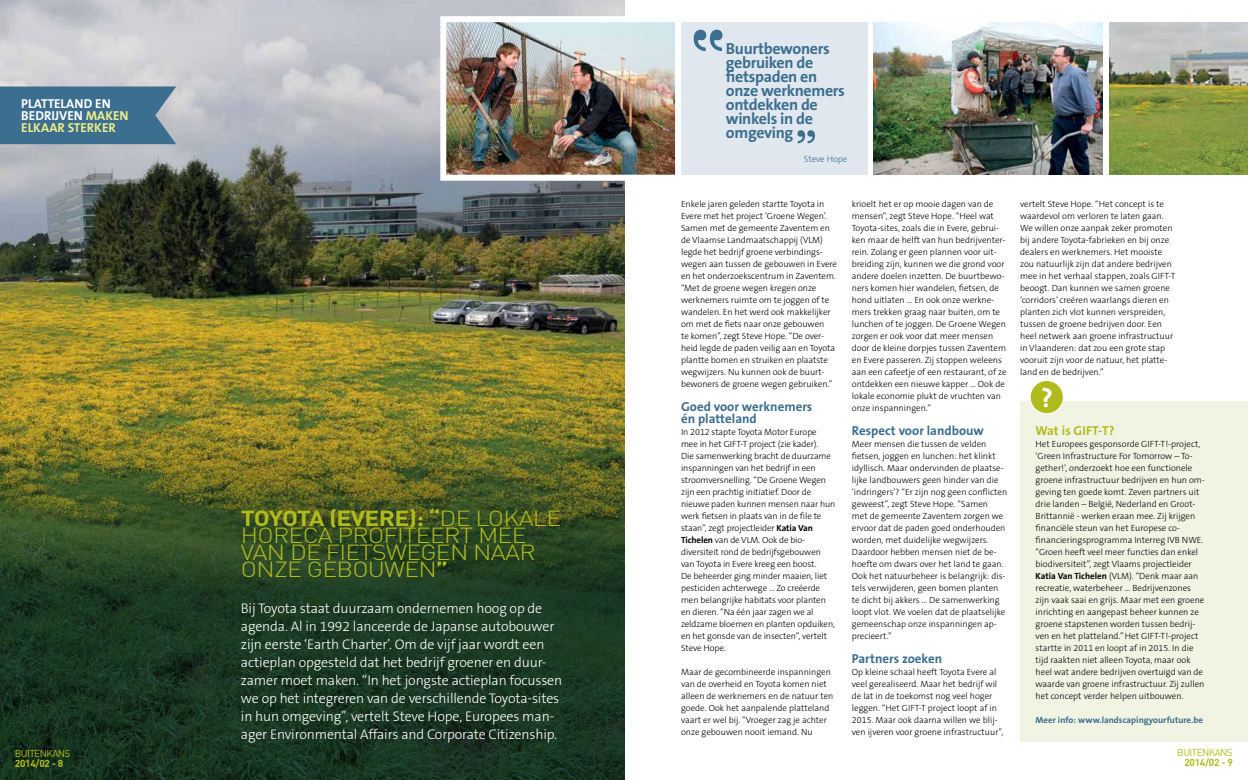
<style>
.page{position:relative;width:1248px;height:780px;background:#fff}
.page>*{position:absolute;margin:0;border:0;box-sizing:border-box;transform-origin:0 0}
.t1{font:700 27px "The Sans B7";color:#fff}
.t2{font:300 21.6px/17.3px "DIN";letter-spacing:-.03em;color:#b2bb1e;scale:1.15 1}
.t3{font:700 16px/14px "The Sans B7";letter-spacing:-.02em;color:#3b6e8f}
.t4{font:300 14px/18px "The Sans B3";letter-spacing:-.01em;color:#fff}
.t5{font:700 13px/12px "The Sans B7";color:#3b6e8f}
.t6{font:700 13px/12px "The Sans B7";color:#fff}
.t7{font:700 13px "The Sans B7";color:#b2bb1e}
.t8{font:10px "DIN";letter-spacing:-.06em;color:#b2bb1e}
.t9{font:700 10px "DIN";letter-spacing:-.025em;color:#b2bb1e}
.t10{font:300 9px/12px "The Sans B3";color:#000}
.t11{font:700 9px "The Sans B7";color:#3b6e8f}
.t12{font:300 9px "The Sans B3";color:#3b6e8f}
.s1{color:#eded8a}
.s2{font-weight:700}
.s3{font-family:"The Sans B7";font-weight:700}
</style>
<div class="page">
<div style="left:681px;top:22px;width:186px;height:153px;background:#e0e7ef"></div>
<img style="left:0;top:0;width:624px;height:362px">
<img style="left:0;top:362px;width:624px;height:418px">
<svg style="left:0;top:86px;width:176px;height:58px;background:#437392"></svg>
<div style="left:1020px;top:401px;width:227px;height:340px;background:#f2f4e3"></div>
<div style="left:1030px;top:380px;width:33px;height:33px;background:#b2bb1e;border-radius:50%"></div>
<div style="left:1029px;top:380px;width:34px;height:34px;border:1px solid #fff;border-radius:50%"></div>
<img style="left:437px;top:13px;width:239px;height:171px">
<img style="left:1109px;top:22px;width:138px;height:152px">
<img style="left:873px;top:22px;width:228px;height:153px">
<svg style="left:693px;top:30px;width:29px;height:21px"></svg>
<svg style="left:797px;top:130px;width:18px;height:13px"></svg>
<h3 class="t6" style="left:21px;top:98px;width:109px">PLATTELAND EN<br>BEDRIJVEN <span class="s1">MAKEN<br>ELKAAR STERKER</span></h3>
<p class="t8" style="left:15px;top:747px;width:57px">BUITENKANS</p>
<p class="t9" style="left:15px;top:757px;width:50px">2014/02 - 8</p>
<h2 class="t2" style="left:241px;top:509px;width:280px"><span class="s2">TOYOTA (EVERE): “</span>DE LOKALE<br>HORECA PROFITEERT MEE<br>VAN DE FIETSWEGEN NAAR<br>ONZE GEBOUWEN<span class="s2">”</span></h2>
<p class="t4" style="left:241px;top:599px;width:323px">Bij Toyota staat duurzaam ondernemen hoog op de agenda. Al in 1992 lanceerde de Japanse autobouwer zijn eerste ‘Earth Charter’. Om de vijf jaar wordt een actieplan opgesteld dat het bedrijf groener en duur&shy;zamer moet maken. “In het jongste actieplan focussen we op het integreren van de verschillende Toyota-sites in hun omgeving”, vertelt Steve Hope, Europees man&shy;ager Environmental Affairs and Corporate Citizenship.</p>
<h3 class="t3" style="left:726px;top:42px;width:120px">Buurtbewoners gebruiken de fietspaden en onze werknemers ontdekken de winkels in de omgeving</h3>
<p class="t12" style="left:803px;top:155px;width:45px">Steve Hope</p>
<p class="t10" style="left:681px;top:198px;width:157px">Enkele jaren geleden startte Toyota in Evere met het project ‘Groene Wegen’.<br>Samen met de gemeente Zaventem en de Vlaamse Landmaatschappij (VLM) legde het bedrijf groene verbindings&shy;wegen aan tussen de gebouwen in Evere en het onderzoekscentrum in Zaventem. “Met de groene wegen kregen onze werknemers ruimte om te joggen of te wandelen. En het werd ook makkelijker om met de fiets naar onze gebouwen<br>te komen”, zegt Steve Hope. “De over&shy;heid legde de paden veilig aan en Toyota plantte bomen en struiken en plaatste wegwijzers. Nu kunnen ook de buurt&shy;bewoners de groene wegen gebruiken.”</p>
<h3 class="t5" style="left:681px;top:401px;width:133px">Goed voor werknemers én platteland</h3>
<p class="t10" style="left:681px;top:426px;width:156px">In 2012 stapte Toyota Motor Europe mee in het GIFT-T project (zie kader).<br>Die samenwerking bracht de duurzame inspanningen van het bedrijf in een stroomversnelling. “De Groene Wegen zijn een prachtig initiatief. Door de nieuwe paden kunnen mensen naar hun werk fietsen in plaats van in de file te staan”, zegt projectleider <span class="s3">Katia Van Tichelen</span> van de VLM. Ook de bio&shy;diversiteit rond de bedrijfsgebouwen van Toyota in Evere kreeg een boost.<br>De beheerder ging minder maaien, liet pesticiden achterwege … Zo creëerde men belangrijke habitats voor planten en dieren. “Na één jaar zagen we al zeldzame bloemen en planten opduiken, en het gonsde van de insecten”, vertelt Steve Hope.</p>
<p class="t10" style="left:681px;top:666px;width:154px">Maar de gecombineerde inspanningen van de overheid en Toyota komen niet alleen de werknemers en de natuur ten goede. Ook het aanpalende platteland vaart er wel bij. “Vroeger zag je achter onze gebouwen nooit iemand. Nu</p>
<p class="t10" style="left:851px;top:198px;width:156px">krioelt het er op mooie dagen van de mensen”, zegt Steve Hope. “Heel wat Toyota-sites, zoals die in Evere, gebrui&shy;ken maar de helft van hun bedrijventer&shy;rein. Zolang er geen plannen voor uit&shy;breiding zijn, kunnen we die grond voor andere doelen inzetten. De buurtbewo&shy;ners komen hier wandelen, fietsen, de hond uitlaten … En ook onze werkne&shy;mers trekken graag naar buiten, om te lunchen of te joggen. De Groene Wegen zorgen er ook voor dat meer mensen door de kleine dorpjes tussen Zaventem en Evere passeren. Zij stoppen weleens aan een cafeetje of een restaurant, of ze ontdekken een nieuwe kapper … Ook de lokale economie plukt de vruchten van onze inspanningen.”</p>
<h3 class="t5" style="left:851px;top:425px;width:134px">Respect voor landbouw</h3>
<p class="t10" style="left:851px;top:438px;width:157px">Meer mensen die tussen de velden fietsen, joggen en lunchen: het klinkt idyllisch. Maar ondervinden de plaatse&shy;lijke landbouwers geen hinder van die ‘indringers’? “Er zijn nog geen conflicten geweest”, zegt Steve Hope. “Samen<br>met de gemeente Zaventem zorgen we ervoor dat de paden goed onderhouden worden, met duidelijke wegwijzers.<br>Daardoor hebben mensen niet de be&shy;hoefte om dwars over het land te gaan.<br>Ook het natuurbeheer is belangrijk: dis&shy;tels verwijderen, geen bomen planten te dicht bij akkers … De samenwerking loopt vlot. We voelen dat de plaatselijke gemeenschap onze inspanningen ap&shy;precieert.”</p>
<h3 class="t5" style="left:851px;top:653px;width:92px">Partners zoeken</h3>
<p class="t10" style="left:851px;top:666px;width:153px">Op kleine schaal heeft Toyota Evere al veel gerealiseerd. Maar het bedrijf wil de lat in de toekomst nog veel hoger leggen. “Het GIFT-T project loopt af in 2015. Maar ook daarna willen we blij&shy;ven ijveren voor groene infrastructuur”,</p>
<p class="t10" style="left:1020px;top:198px;width:157px">vertelt Steve Hope. “Het concept is te waardevol om verloren te laten gaan.<br>We willen onze aanpak zeker promoten bij andere Toyota-fabrieken en bij onze dealers en werknemers. Het mooiste zou natuurlijk zijn dat andere bedrijven mee in het verhaal stappen, zoals GIFT-T beoogt. Dan kunnen we samen groene ‘corridors’ creëren waarlangs dieren en planten zich vlot kunnen verspreiden, tussen de groene bedrijven door. Een heel netwerk aan groene infrastructuur in Vlaanderen: dat zou een grote stap vooruit zijn voor de natuur, het platte&shy;land en de bedrijven.”</p>
<h1 class="t1" style="left:1040px;top:384px;width:14px">?</h1>
<h3 class="t7" style="left:1035px;top:424px;width:80px">Wat is GIFT-T?</h3>
<p class="t10" style="left:1035px;top:438px;width:171px">Het Europees gesponsorde GIFT-T!-project, ‘Green Infrastructure For Tomorrow – To&shy;gether!’, onderzoekt hoe een functionele groene infrastructuur bedrijven en hun om&shy;geving ten goede komt. Zeven partners uit drie landen – België, Nederland en Groot-Brittannië - werken eraan mee. Zij krijgen financiële steun van het Europese co&shy;financieringsprogramma Interreg IVB NWE. “Groen heeft veel meer functies dan enkel biodiversiteit”, zegt Vlaams projectleider <span class="s3">Katia Van Tichelen</span> (VLM). “Denk maar aan recreatie, waterbeheer … Bedrijvenzones zijn vaak saai en grijs. Maar met een groene inrichting en aangepast beheer kunnen ze groene stapstenen worden tussen bedrij&shy;ven en het platteland.” Het GIFT-T!-project startte in 2011 en loopt af in 2015. In die tijd raakten niet alleen Toyota, maar ook heel wat andere bedrijven overtuigd van de waarde van groene infrastructuur. Zij zullen het concept verder helpen uitbouwen.</p>
<p class="t11" style="left:1035px;top:715px;width:169px">Meer info: www.landscapingyourfuture.be</p>
<p class="t8" style="left:1177px;top:746px;width:57px">BUITENKANS</p>
<p class="t9" style="left:1184px;top:755px;width:50px">2014/02 - 9</p>
</div>
